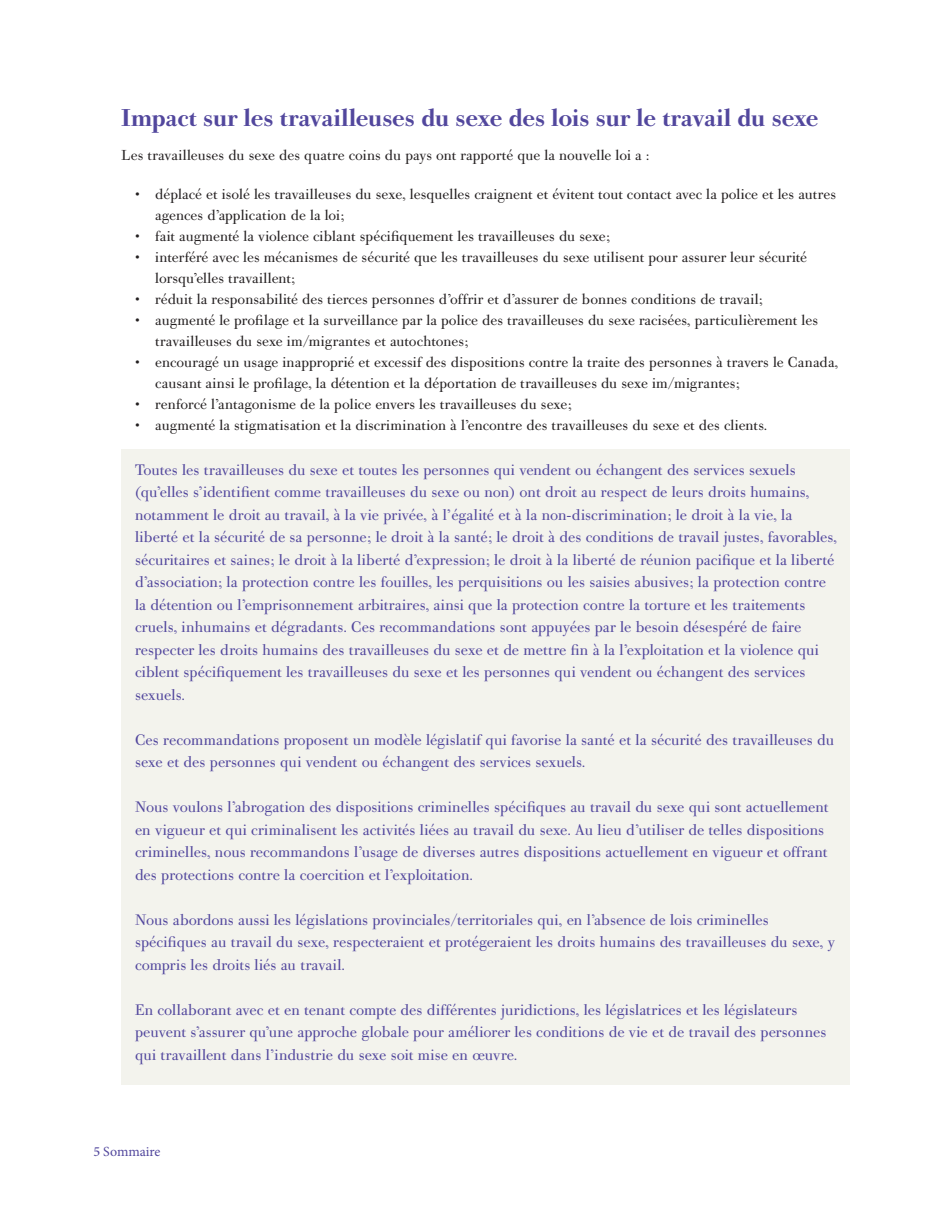
<style>
.page{position:relative;width:945px;height:1215px;background:#fff}
.page>*{position:absolute;margin:0;border:0;box-sizing:border-box;transform-origin:0 0}
.t1{font:500 24px "Bodoni Old Face BE";letter-spacing:-.005em;color:#52479d}
.Block{font:15px/22.5px "Bodoni Old Face BE";letter-spacing:.005em;color:#52479d}
.t2{font:14.25px/21px "Bodoni Old Face BE";letter-spacing:.005em;color:#231f20}
.t3{font:13.95px "Minion Pro";letter-spacing:-.005em;color:#52479d}
.s1{font-weight:500}
</style>
<div class="page">
<div style="left:122px;top:450px;width:728px;height:635px;background:#f3f3ed"></div>
<p class="t1" style="left:122px;top:103px;width:698px">Impact sur les travailleuses du sexe des lois sur le travail du sexe</p>
<p class="t2" style="left:122px;top:145px;width:529px">Les travailleuses du sexe des quatre coins du pays ont rapporté que la nouvelle loi a :</p>
<p class="t2" style="left:155px;top:183px;width:682px;text-indent:-20px">• déplacé et isolé les travailleuses du sexe, lesquelles craignent et évitent tout contact avec la police et les autres agences d’application de la loi;</p>
<p class="t2" style="left:135px;top:225px;width:477px">• fait augmenté la violence ciblant spécifiquement les travailleuses du sexe;</p>
<p class="t2" style="left:155px;top:246px;width:653px;text-indent:-20px">• interféré avec les mécanismes de sécurité que les travailleuses du sexe utilisent pour assurer leur sécurité lorsqu’elles travaillent;</p>
<p class="t2" style="left:135px;top:288px;width:629px">• réduit la responsabilité des tierces personnes d’offrir et d’assurer de bonnes conditions de travail;</p>
<p class="t2" style="left:155px;top:309px;width:664px;text-indent:-20px">• augmenté le profilage et la surveillance par la police des travailleuses du sexe racisées, particulièrement les travailleuses du sexe im/migrantes et autochtones;</p>
<p class="t2" style="left:155px;top:351px;width:684px;text-indent:-20px">• encouragé un usage inapproprié et excessif des dispositions contre la traite des personnes à travers le Canada, causant ainsi le profilage, la détention et la déportation de travailleuses du sexe im/migrantes;</p>
<p class="t2" style="left:135px;top:393px;width:438px">• renforcé l’antagonisme de la police envers les travailleuses du sexe;</p>
<p class="t2" style="left:135px;top:414px;width:634px">• augmenté la stigmatisation et la discrimination à l’encontre des travailleuses du sexe et des clients.</p>
<p class="Block" style="left:135px;top:458px;width:704px">Toutes les travailleuses du sexe et toutes les personnes qui vendent ou échangent des services sexuels (qu’elles s’identifient comme travailleuses du sexe ou non) ont droit au respect de leurs droits humains, notamment le droit au travail, à la vie privée, à l’égalité et à la non-discrimination; le droit à la vie, la liberté et la sécurité de sa personne; le droit à la santé; le droit à des conditions de travail justes, favorables, sécuritaires et saines; le droit à la liberté d’expression; le droit à la liberté de réunion pacifique et la liberté d’association; la protection contre les fouilles, les perquisitions ou les saisies abusives; la protection contre la détention ou l’emprisonnement arbitraires, ainsi que la protection contre la torture et les traitements cruels, inhumains et dégradants. Ces recommandations sont appuyées par le besoin désespéré de faire respecter les droits humains des travailleuses du sexe et de mettre fin à la l’exploitation et la violence qui ciblent spécifiquement les travailleuses du sexe et les personnes qui vendent ou échangent des services sexuels.</p>
<p class="Block" style="left:135px;top:728px;width:701px">Ces recommandations proposent un modèle législatif qui favorise la santé et la sécurité des travailleuses du sexe et des personnes qui vendent ou échangent des services sexuels.</p>
<p class="Block" style="left:135px;top:796px;width:695px">Nous voulons l’abrogation des dispositions criminelles spécifiques au travail du sexe qui sont actuellement en vigueur et qui criminalisent les activités liées au travail du sexe. Au lieu d’utiliser de telles dispositions criminelles, nous recommandons l’usage de diverses autres dispositions actuellement en vigueur et offrant des protections contre la coercition et l’exploitation.</p>
<p class="Block" style="left:135px;top:908px;width:701px">Nous abordons aussi les législations provinciales/territoriales qui, en l’absence de lois criminelles spécifiques au travail du sexe, respecteraient et protégeraient les droits humains des travailleuses du sexe, y compris les droits liés au travail.</p>
<p class="Block" style="left:135px;top:998px;width:693px">En collaborant avec et en tenant compte des différentes juridictions, les législatrices et les législateurs peuvent s’assurer qu’une approche globale pour améliorer les conditions de vie et de travail des personnes qui travaillent dans l’industrie du sexe soit mise en œuvre.</p>
<p class="t3" style="left:93px;top:1142px;width:69px"><span class="s1">5</span> Sommaire</p>
</div>
